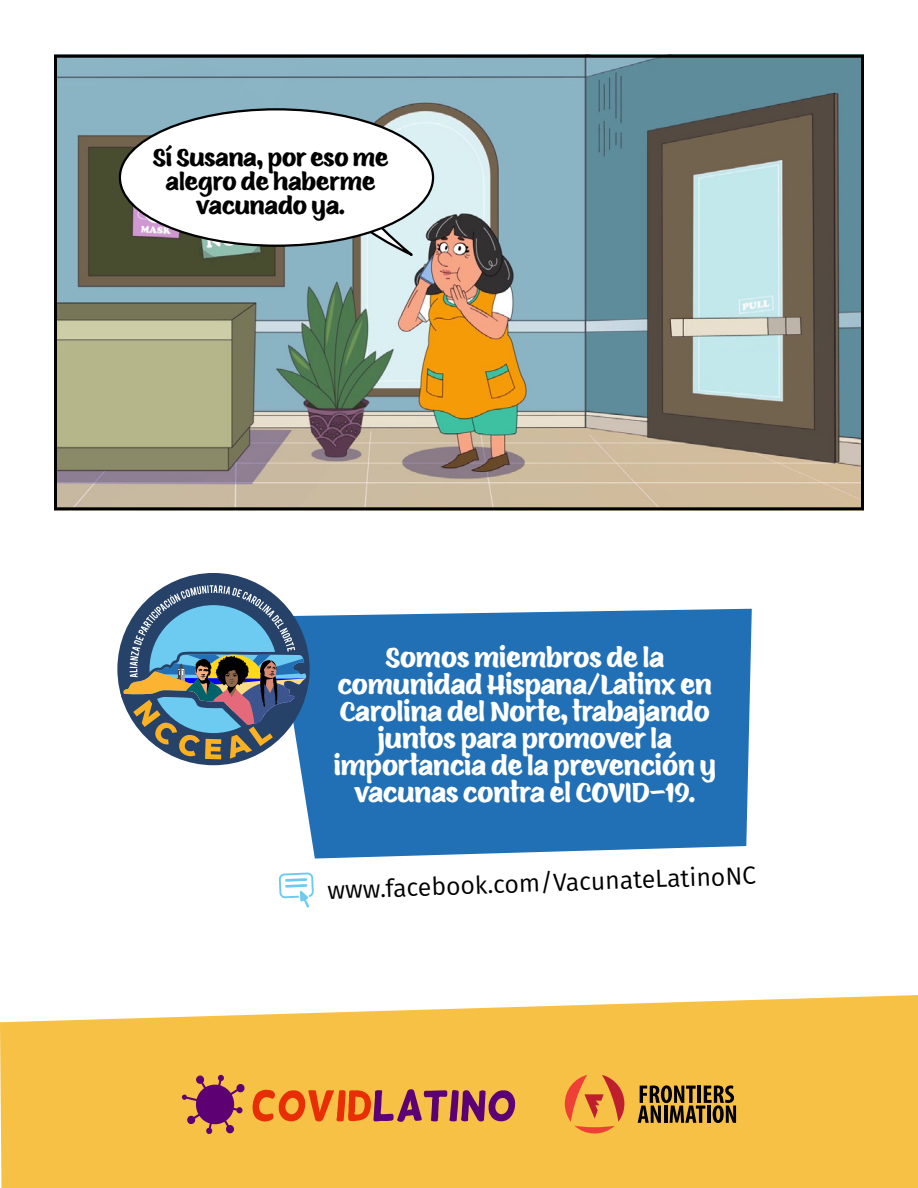
<style>
.page{position:relative;width:918px;height:1188px;background:#fff}
.page>*{position:absolute;margin:0;border:0;box-sizing:border-box;transform-origin:0 0}
.DIALOG{font:27px/27px "Eds Market";color:#fff;text-align:center}
.DIALOG-2{font:24.9px "Fira Sans";color:#000}
.DIALOG-3{font:24px/24px "Eds Market";color:#000;text-align:center}
</style>
<div class="page">
<img style="left:58px;top:59px;width:802px;height:447px">
<div style="left:54px;top:55px;width:810px;height:455px;border:3px solid #000"></div>
<div style="left:301px;top:609px;width:451px;height:250px;background:#2170b5"></div>
<svg style="left:0;top:995px;width:918px;height:193px;background:#f7c654"></svg>
<svg style="left:252px;top:1089px;width:263px;height:34px;background:#cd7143"></svg>
<svg style="left:182px;top:1075px;width:63px;height:59px;background:#b46d58"></svg>
<svg style="left:565px;top:1075px;width:59px;height:59px;background:#eb903e"></svg>
<svg style="left:638px;top:1085px;width:98px;height:38px;background:#795e21"></svg>
<svg style="left:167px;top:573px;width:155px;height:198px"></svg>
<div style="left:117px;top:573px;width:193px;height:192px;background:#264269;border-radius:50%"></div>
<svg style="left:120px;top:585px;width:189px;height:174px"></svg>
<svg style="left:279px;top:872px;width:35px;height:36px"></svg>
<svg style="left:285px;top:878px;width:22px;height:4px"></svg>
<svg style="left:285px;top:884px;width:22px;height:4px"></svg>
<svg style="left:275px;top:109px;width:153px;height:156px;background:#aabfc3"></svg>
<div style="left:120px;top:109px;width:313px;height:137px;background:#fff;border-radius:50%"></div>
<p class="DIALOG-3" style="left:153px;top:146px;width:237px">Sí Susana, por eso me alegro de haberme vacunado ya.</p>
<p class="DIALOG" style="left:334px;top:645px;width:384px">Somos miembros de la comunidad Hispana/Latinx en<br>Carolina del Norte, trabajando juntos para promover la importancia de la prevención y vacunas contra el COVID-19.</p>
<p class="DIALOG-2" style="left:327px;top:872px;width:430px;rotate:-2deg">www.facebook.com/VacunateLatinoNC</p>
</div>
